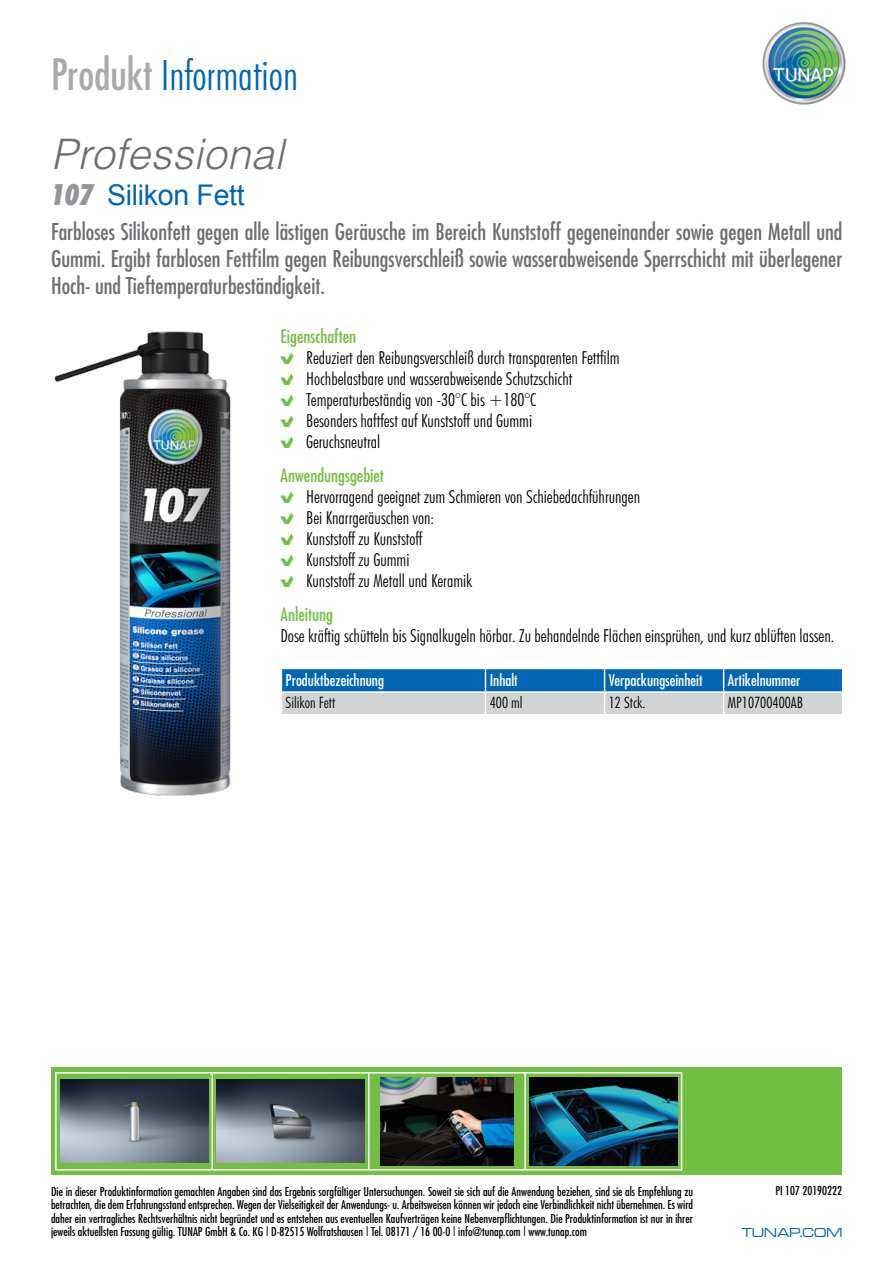
<style>
.page{position:relative;width:893px;height:1263px;background:#fff}
.page>*{position:absolute;margin:0;border:0;box-sizing:border-box;transform-origin:0 0}
.t1{font:300 condensed 42px "Futura BT";color:#0066b3}
.t2{font:italic 300 42px "Helvetica";letter-spacing:.01em;color:#6d6e71}
.t3{font:28.5px "Arial";letter-spacing:-.01em;color:#0066b3}
.t4{font:condensed 22.5px/27px "Futura";color:#6d6e71;text-align:justify}
.t5{font:300 condensed 18px/21px "Futura BT";color:#000}
.t6{font:condensed 18px "Futura";color:#72bf44}
.t7{font:condensed 15.75px "Futura";color:#fff}
.t8{font:300 condensed 15.75px "Futura BT";color:#000}
.t9{font:13.5px "Microgramma D Medi Exte";letter-spacing:.02em;color:#0066b3}
.t10{font:condensed 12px/13.5px "Futura";color:#000;text-align:justify}
.s1{font-family:"Futura";font-weight:400;color:#a7a9ac}
.s2{font-family:"Futura BT";font-weight:900;font-style:italic;font-stretch:condensed;font-size:29.25px;color:#939598}
.s3{font-family:"Wuerth Num";font-weight:400;font-stretch:normal;color:#72bf44}
</style>
<div class="page">
<img style="left:762px;top:21px;width:84px;height:84px">
<div style="left:51px;top:1068px;width:790px;height:107px;background:#72bf44"></div>
<hr style="left:55px;top:1072px;width:157px;height:1px;background:#fff">
<hr style="left:55px;top:1073px;width:2px;height:96px;background:#fff">
<hr style="left:55px;top:1169px;width:157px;height:1px;background:#fff">
<hr style="left:212px;top:1072px;width:157px;height:1px;background:#fff">
<hr style="left:212px;top:1073px;width:1px;height:96px;background:#fff">
<hr style="left:212px;top:1169px;width:157px;height:1px;background:#fff">
<hr style="left:369px;top:1072px;width:156px;height:1px;background:#fff">
<hr style="left:368px;top:1073px;width:1px;height:96px;background:#fff">
<hr style="left:369px;top:1169px;width:156px;height:1px;background:#fff">
<hr style="left:525px;top:1072px;width:157px;height:1px;background:#fff">
<hr style="left:524px;top:1073px;width:2px;height:96px;background:#fff">
<hr style="left:681px;top:1073px;width:1px;height:96px;background:#fff">
<hr style="left:525px;top:1169px;width:157px;height:1px;background:#fff">
<img style="left:60px;top:1080px;width:148px;height:83px">
<img style="left:217px;top:1080px;width:147px;height:83px">
<img style="left:381px;top:1077px;width:132px;height:88px">
<img style="left:529px;top:1077px;width:148px;height:88px">
<img style="left:54px;top:331px;width:177px;height:465px">
<svg style="left:281px;top:668px;width:562px;height:46px;background:#71a2c7"></svg>
<h1 class="t1" style="left:51px;top:49px;width:248px"><span class="s1">Produkt</span> Information</h1>
<h1 class="t2" style="left:51px;top:128px;width:234px">Professional</h1>
<h2 class="t3" style="left:51px;top:175px;width:195px"><span class="s2">107</span> Silikon Fett</h2>
<p class="t4" style="left:51px;top:218px;width:793px">Farbloses Silikonfett gegen alle lästigen Geräusche im Bereich Kunststoff gegeneinander sowie gegen Metall und Gummi. Ergibt farblosen Fettfilm gegen Reibungsverschleiß sowie wasserabweisende Sperrschicht mit überlegener Hoch- und Tieftemperaturbeständigkeit.</p>
<h3 class="t6" style="left:281px;top:325px;width:77px">Eigenschaften</h3>
<h3 class="t5" style="left:281px;top:347px;width:340px"><span class="s3">B</span> Reduziert den Reibungsverschleiß durch transparenten Fettfilm <span class="s3">B</span> Hochbelastbare und wasserabweisende Schutzschicht<br><span class="s3">B</span> Temperaturbeständig von -30°C bis +180°C<br><span class="s3">B</span> Besonders haftfest auf Kunststoff und Gummi<br><span class="s3">B</span> Geruchsneutral</h3>
<h3 class="t6" style="left:281px;top:464px;width:105px">Anwendungsgebiet</h3>
<h3 class="t5" style="left:281px;top:486px;width:361px"><span class="s3">B</span> Hervorragend geeignet zum Schmieren von Schiebedachführungen <span class="s3">B</span> Bei Knarrgeräuschen von:<br><span class="s3">B</span> Kunststoff zu Kunststoff<br><span class="s3">B</span> Kunststoff zu Gummi<br><span class="s3">B</span> Kunststoff zu Metall und Keramik</h3>
<h3 class="t6" style="left:281px;top:603px;width:54px">Anleitung</h3>
<h3 class="t5" style="left:281px;top:625px;width:555px">Dose kräftig schütteln bis Signalkugeln hörbar. Zu behandelnde Flächen einsprühen, und kurz ablüften lassen.</h3>
<h3 class="t7" style="left:286px;top:670px;width:100px">Produktbezeichnung</h3>
<h3 class="t7" style="left:490px;top:670px;width:30px">Inhalt</h3>
<h3 class="t7" style="left:609px;top:670px;width:95px">Verpackungseinheit</h3>
<h3 class="t7" style="left:728px;top:670px;width:74px">Artikelnummer</h3>
<h3 class="t8" style="left:286px;top:693px;width:51px">Silikon Fett</h3>
<h3 class="t8" style="left:490px;top:693px;width:34px">400 ml</h3>
<h3 class="t8" style="left:609px;top:693px;width:38px">12 Stck.</h3>
<h3 class="t8" style="left:728px;top:693px;width:77px">MP10700400AB</h3>
<p class="t10" style="left:51px;top:1184px;width:644px">Die in dieser Produktinformation gemachten Angaben sind das Ergebnis sorgfältiger Untersuchungen. Soweit sie sich auf die Anwendung beziehen, sind sie als Empfehlung zu betrachten, die dem Erfahrungsstand entsprechen. Wegen der Vielseitigkeit der Anwendungs- u. Arbeitsweisen können wir jedoch eine Verbindlichkeit nicht übernehmen. Es wird daher ein vertragliches Rechtsverhältnis nicht begründet und es entstehen aus eventuellen Kaufverträgen keine Nebenverpflichtungen. Die Produktinformation ist nur in ihrer jeweils aktuellsten Fassung gültig. TUNAP GmbH &amp; Co. KG | D-82515 Wolfratshausen | Tel. 08171 / 16 00-0 | info@tunap.com | www.tunap.com</p>
<p class="t10" style="left:775px;top:1183px;width:68px">PI 107 20190222</p>
<p class="t9" style="left:742px;top:1223px;width:102px">TUNAP.COM</p>
</div>
